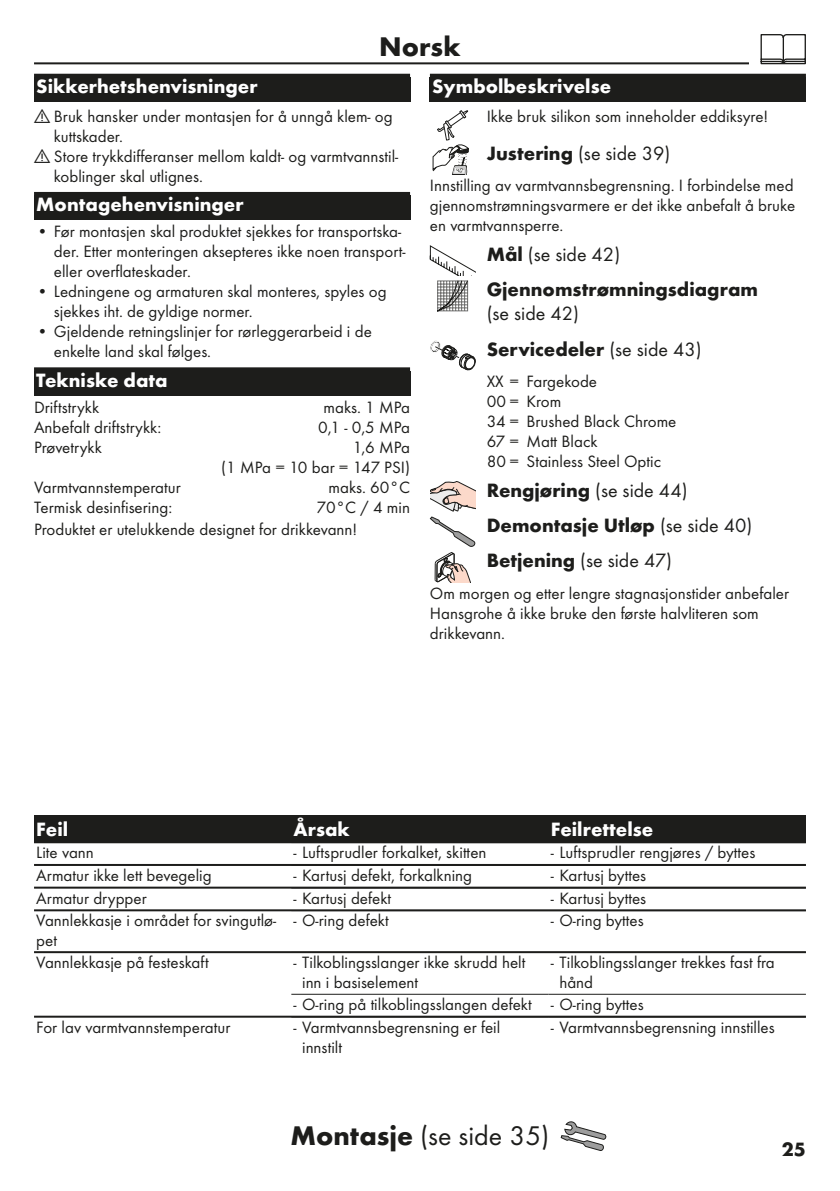
<style>
.page{position:relative;width:840px;height:1191px;background:#fff}
.page>*{position:absolute;margin:0;border:0;box-sizing:border-box;transform-origin:0 0}
.Montage_mit_Symbol_NO{font:28px "Futura TOT Boo";color:#1d1d1b}
.Sprache_Rahmenwechsel_NO{font:700 28px "Futura TOT";letter-spacing:.005em;color:#1d1d1b}
.Ueberschrift_Grafik_NO{font:700 20px/24px "Futura TOT";color:#1d1d1b}
.Ueberschrift_NO{font:700 20px "Futura TOT";color:#fff}
.Ueberschrift_Grafik__folgeText_NO{font:20px "Futura TOT Boo";color:#1d1d1b}
.Ueberschrift___NO{font:700 20px "Futura TOT";color:#fff}
.Tabelle_Kopf_NO{font:700 20px "Futura TOT";color:#fff}
.Ueberschrift_Grafik_NO-2{font:20px "Futura TOT Boo";color:#1d1d1b}
.Normaltext_nach_Grafik_NO{font:17px/20px "Futura TOT Boo";color:#1d1d1b}
.Techn__Daten_NO{font:17px "Futura TOT Boo";color:#1d1d1b}
.Tabelle_Spalte_NO{font:17px/20px "Futura TOT Boo";color:#1d1d1b}
.Farbe_NO{font:17px "Futura TOT Boo";color:#1d1d1b}
.Normaltext_NO{font:17px "Futura TOT Boo";color:#1d1d1b}
.Normaltext_Grafik_NO{font:17px "Futura TOT Boo";color:#1d1d1b}
.s1{font-family:"Futura TOT";font-weight:700}
.s2{font-family:"Futura TOT Boo";font-weight:400}
</style>
<div class="page">
<hr style="left:34px;top:62px;width:771px;height:2px;background:#1d1d1b">
<div style="left:748px;top:34px;width:68px;height:34px;background:#fff"></div>
<svg style="left:760px;top:34px;width:45px;height:30px"></svg>
<svg style="left:560px;top:1121px;width:46px;height:29px"></svg>
<div style="left:34px;top:74px;width:376px;height:28px;background:#1d1d1b"></div>
<div style="left:34px;top:192px;width:376px;height:28px;background:#1d1d1b"></div>
<div style="left:34px;top:367px;width:376px;height:28px;background:#1d1d1b"></div>
<div style="left:429px;top:74px;width:376px;height:28px;background:#1d1d1b"></div>
<svg style="left:432px;top:110px;width:36px;height:65px"></svg>
<svg style="left:429px;top:245px;width:46px;height:66px"></svg>
<svg style="left:430px;top:340px;width:45px;height:30px"></svg>
<svg style="left:429px;top:481px;width:46px;height:101px"></svg>
<div style="left:34px;top:815px;width:260px;height:27px;background:#1d1d1b"></div>
<div style="left:288px;top:815px;width:263px;height:27px;background:#1d1d1b"></div>
<div style="left:545px;top:815px;width:260px;height:27px;background:#1d1d1b"></div>
<hr style="left:34px;top:841px;width:771px;height:2px;background:#1d1d1b">
<hr style="left:34px;top:864px;width:771px;height:2px;background:#1d1d1b">
<hr style="left:34px;top:886px;width:771px;height:2px;background:#1d1d1b">
<hr style="left:34px;top:909px;width:771px;height:2px;background:#1d1d1b">
<hr style="left:34px;top:951px;width:771px;height:2px;background:#1d1d1b">
<hr style="left:291px;top:993px;width:257px;height:1px;background:#1d1d1b">
<hr style="left:548px;top:993px;width:257px;height:1px;background:#1d1d1b">
<hr style="left:34px;top:1015px;width:771px;height:2px;background:#1d1d1b">
<p class="Sprache_Rahmenwechsel_NO" style="left:379px;top:29px;width:83px">Norsk</p>
<p class="Ueberschrift___NO" style="left:36px;top:74px;width:223px">Sikkerhetshenvisninger</p>
<p class="Normaltext_nach_Grafik_NO" style="left:54px;top:106px;width:340px;text-indent:-20px"><sub>!</sub> Bruk hansker under montasjen for å unngå klem- og kuttskader.</p>
<p class="Normaltext_nach_Grafik_NO" style="left:54px;top:146px;width:346px;text-indent:-20px"><sub>!</sub> Store trykkdifferanser mellom kaldt- og varmtvannstil&shy;koblinger skal utlignes.</p>
<p class="Ueberschrift_NO" style="left:36px;top:192px;width:209px">Montagehenvisninger</p>
<p class="Normaltext_nach_Grafik_NO" style="left:54px;top:221px;width:353px;text-indent:-17px">• Før montasjen skal produktet sjekkes for transportska&shy;der. Etter monteringen aksepteres ikke noen transport&shy;eller overflateskader.</p>
<p class="Normaltext_nach_Grafik_NO" style="left:54px;top:281px;width:334px;text-indent:-17px">• Ledningene og armaturen skal monteres, spyles og sjekkes iht. de gyldige normer.</p>
<p class="Normaltext_nach_Grafik_NO" style="left:54px;top:321px;width:319px;text-indent:-17px">• Gjeldende retningslinjer for rørleggerarbeid i de enkelte land skal følges.</p>
<p class="Ueberschrift_NO" style="left:36px;top:368px;width:133px">Tekniske data</p>
<p class="Techn__Daten_NO" style="left:34px;top:397px;width:67px">Driftstrykk</p>
<p class="Techn__Daten_NO" style="left:323px;top:397px;width:88px">maks. 1 MPa</p>
<p class="Techn__Daten_NO" style="left:34px;top:417px;width:129px">Anbefalt driftstrykk:</p>
<p class="Techn__Daten_NO" style="left:318px;top:417px;width:93px">0,1 - 0,5 MPa</p>
<p class="Techn__Daten_NO" style="left:34px;top:437px;width:69px">Prøvetrykk</p>
<p class="Techn__Daten_NO" style="left:352px;top:437px;width:59px">1,6 MPa</p>
<p class="Techn__Daten_NO" style="left:221px;top:457px;width:190px">(1 MPa = 10 bar = 147 PSI)</p>
<p class="Techn__Daten_NO" style="left:34px;top:477px;width:148px">Varmtvannstemperatur</p>
<p class="Techn__Daten_NO" style="left:328px;top:477px;width:83px">maks. 60°C</p>
<p class="Techn__Daten_NO" style="left:34px;top:497px;width:140px">Termisk desinfisering:</p>
<p class="Techn__Daten_NO" style="left:316px;top:497px;width:95px">70°C / 4 min</p>
<p class="Normaltext_NO" style="left:34px;top:519px;width:324px">Produktet er utelukkende designet for drikkevann!</p>
<p class="Ueberschrift_NO" style="left:432px;top:74px;width:180px">Symbolbeskrivelse</p>
<p class="Normaltext_Grafik_NO" style="left:486px;top:106px;width:283px">Ikke bruk silikon som inneholder eddiksyre!</p>
<p class="Ueberschrift_Grafik__folgeText_NO" style="left:486px;top:141px;width:185px"><span class="s1">Justering</span> (se side 39)</p>
<p class="Normaltext_nach_Grafik_NO" style="left:429px;top:175px;width:366px;text-align:justify">Innstilling av varmtvannsbegrensning. I forbindelse med gjennomstrømningsvarmere er det ikke anbefalt å bruke en varmtvannsperre.</p>
<p class="Ueberschrift_Grafik_NO-2" style="left:486px;top:242px;width:135px"><span class="s1">Mål</span> (se side 42)</p>
<p class="Ueberschrift_Grafik_NO" style="left:486px;top:277px;width:273px">Gjennomstrømningsdiagram <span class="s2">(se side 42)</span></p>
<p class="Ueberschrift_Grafik_NO" style="left:486px;top:337px;width:216px">Servicedeler <span class="s2">(se side 43)</span></p>
<p class="Farbe_NO" style="left:486px;top:371px;width:112px">XX = Fargekode</p>
<p class="Farbe_NO" style="left:486px;top:391px;width:76px">00 = Krom</p>
<p class="Farbe_NO" style="left:486px;top:411px;width:191px">34 = Brushed Black Chrome</p>
<p class="Farbe_NO" style="left:486px;top:431px;width:112px">67 = Matt Black</p>
<p class="Farbe_NO" style="left:486px;top:451px;width:176px">80 = Stainless Steel Optic</p>
<p class="Ueberschrift_Grafik_NO" style="left:486px;top:478px;width:202px">Rengjøring <span class="s2">(se side 44)</span></p>
<p class="Ueberschrift_Grafik_NO" style="left:486px;top:513px;width:267px">Demontasje Utløp <span class="s2">(se side 40)</span></p>
<p class="Ueberschrift_Grafik__folgeText_NO" style="left:486px;top:549px;width:187px"><span class="s1">Betjening</span> (se side 47)</p>
<p class="Normaltext_nach_Grafik_NO" style="left:429px;top:583px;width:360px">Om morgen og etter lengre stagnasjonstider anbefaler<br>Hansgrohe å ikke bruke den første halvliteren som drikkevann.</p>
<p class="Tabelle_Kopf_NO" style="left:36px;top:816px;width:33px">Feil</p>
<p class="Tabelle_Kopf_NO" style="left:293px;top:816px;width:58px">Årsak</p>
<p class="Tabelle_Kopf_NO" style="left:550px;top:816px;width:104px">Feilrettelse</p>
<p class="Tabelle_Spalte_NO" style="left:36px;top:842px;width:59px">Lite vann</p>
<p class="Normaltext_nach_Grafik_NO" style="left:293px;top:842px;width:194px">- Luftsprudler forkalket, skitten</p>
<p class="Normaltext_nach_Grafik_NO" style="left:550px;top:842px;width:206px">- Luftsprudler rengjøres / byttes</p>
<p class="Tabelle_Spalte_NO" style="left:36px;top:865px;width:177px">Armatur ikke lett bevegelig</p>
<p class="Normaltext_nach_Grafik_NO" style="left:293px;top:865px;width:180px">- Kartusj defekt, forkalkning</p>
<p class="Normaltext_nach_Grafik_NO" style="left:550px;top:865px;width:97px">- Kartusj byttes</p>
<p class="Tabelle_Spalte_NO" style="left:36px;top:888px;width:112px">Armatur drypper</p>
<p class="Normaltext_nach_Grafik_NO" style="left:293px;top:888px;width:99px">- Kartusj defekt</p>
<p class="Normaltext_nach_Grafik_NO" style="left:550px;top:888px;width:97px">- Kartusj byttes</p>
<p class="Tabelle_Spalte_NO" style="left:36px;top:910px;width:241px">Vannlekkasje i området for svingutlø&shy;pet</p>
<p class="Normaltext_nach_Grafik_NO" style="left:293px;top:910px;width:97px">- O-ring defekt</p>
<p class="Normaltext_nach_Grafik_NO" style="left:550px;top:910px;width:94px">- O-ring byttes</p>
<p class="Tabelle_Spalte_NO" style="left:36px;top:952px;width:174px">Vannlekkasje på festeskaft</p>
<p class="Normaltext_nach_Grafik_NO" style="left:302px;top:952px;width:225px;text-indent:-9px">- Tilkoblingsslanger ikke skrudd helt inn i basiselement</p>
<p class="Normaltext_nach_Grafik_NO" style="left:559px;top:952px;width:217px;text-indent:-9px">- Tilkoblingsslanger trekkes fast fra hånd</p>
<p class="Normaltext_nach_Grafik_NO" style="left:293px;top:994px;width:239px">- O-ring på tilkoblingsslangen defekt</p>
<p class="Normaltext_nach_Grafik_NO" style="left:550px;top:994px;width:94px">- O-ring byttes</p>
<p class="Tabelle_Spalte_NO" style="left:36px;top:1017px;width:195px">For lav varmtvannstemperatur</p>
<p class="Normaltext_nach_Grafik_NO" style="left:302px;top:1017px;width:199px;text-indent:-9px">- Varmtvannsbegrensning er feil innstilt</p>
<p class="Normaltext_nach_Grafik_NO" style="left:550px;top:1017px;width:225px">- Varmtvannsbegrensning innstilles</p>
<p class="Montage_mit_Symbol_NO" style="left:290px;top:1119px;width:260px"><span class="s1">Montasje</span> (se side 35)</p>
<p class="Ueberschrift_Grafik_NO" style="left:781px;top:1136px;width:25px">25</p>
</div>
